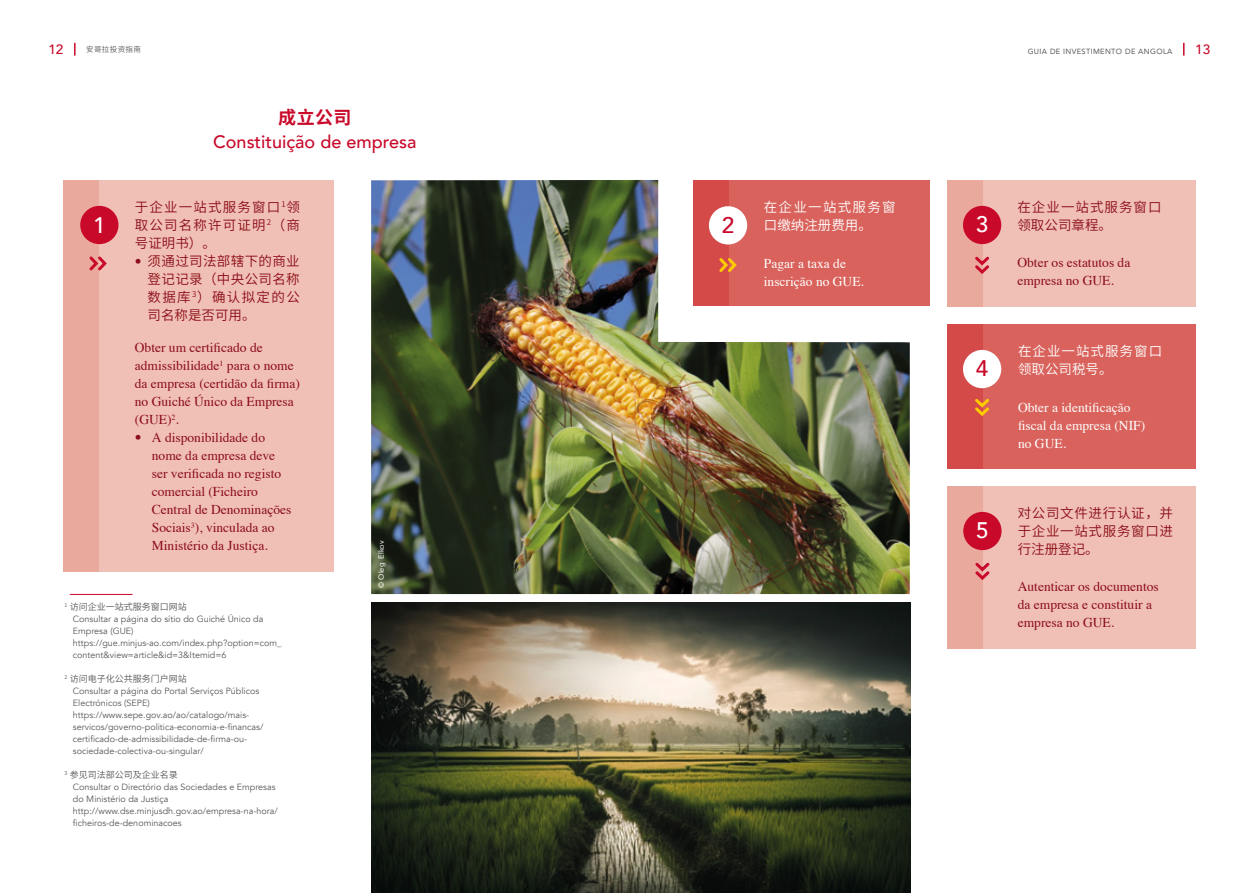
<style>
.page{position:relative;width:1259px;height:893px;background:#fff}
.page>*{position:absolute;margin:0;border:0;box-sizing:border-box;transform-origin:0 0}
.t1{font:500 22.5px "Avenir";color:#fff}
.t2{font:500 22.5px "Avenir";color:#c8092a}
.t3{font:500 18px "Avenir";color:#c8092a}
.t4{font:700 18px "Noto Sans CJ Ksc";color:#c8092a}
.t5{font:13.5px/18px "Times";color:#8b0d19}
.t6{font:600 13.5px/18px "Noto Sans CJ Ksc";letter-spacing:.05em;color:#8b0d19;text-align:justify}
.t7{font:13.5px/18px "Times";color:#fff}
.t8{font:600 13.5px/18px "Noto Sans CJ Ksc";letter-spacing:.095em;color:#fff}
.t9{font:600 13.5px/18px "Noto Sans CJ Ksc";letter-spacing:.075em;color:#8b0d19}
.t10{font:600 13.5px/18px "Noto Sans CJ Ksc";letter-spacing:.075em;color:#fff}
.t11{font:500 13.5px "Avenir";color:#c8092a}
.t12{font:9px/12px "Avenir";color:#575756}
.t13{font:600 9px "Noto Sans CJ Ksc";color:#575756}
.t14{font:7.5px "Avenir";letter-spacing:.05em;color:#575756}
.t15{font:7.5px "Avenir";color:#fff}
.t16{font:600 7.5px "Noto Sans CJ Ksc";letter-spacing:.05em;color:#575756}
.s1{font-family:"Avenir";font-weight:300}
</style>
<div class="page">
<svg style="left:74px;top:43px;width:2px;height:13px"></svg>
<svg style="left:1183px;top:43px;width:1px;height:13px"></svg>
<div style="left:64px;top:180px;width:269px;height:391px;background:#f0bfb5"></div>
<div style="left:63px;top:180px;width:35px;height:391px;background:#eaa99d"></div>
<div style="left:80px;top:206px;width:38px;height:38px;background:#c8092a;border-radius:50%"></div>
<svg style="left:89px;top:254px;width:18px;height:19px"></svg>
<img style="left:371px;top:180px;width:539px;height:414px">
<div style="left:693px;top:180px;width:236px;height:126px;background:#d9635c"></div>
<div style="left:947px;top:180px;width:248px;height:126px;background:#f0bfb5"></div>
<div style="left:947px;top:486px;width:249px;height:162px;background:#f0bfb5"></div>
<div style="left:947px;top:324px;width:248px;height:144px;background:#d9635c"></div>
<div style="left:693px;top:180px;width:35px;height:126px;background:#d34a49"></div>
<div style="left:947px;top:180px;width:35px;height:126px;background:#eaa99d"></div>
<div style="left:947px;top:486px;width:35px;height:162px;background:#eaa99d"></div>
<div style="left:947px;top:324px;width:35px;height:144px;background:#d34a49"></div>
<div style="left:709px;top:206px;width:38px;height:38px;background:#fff;border-radius:50%"></div>
<div style="left:963px;top:206px;width:38px;height:38px;background:#c8092a;border-radius:50%"></div>
<div style="left:963px;top:512px;width:38px;height:38px;background:#c8092a;border-radius:50%"></div>
<div style="left:963px;top:350px;width:38px;height:38px;background:#fff;border-radius:50%"></div>
<svg style="left:975px;top:254px;width:14px;height:22px"></svg>
<svg style="left:975px;top:560px;width:15px;height:22px"></svg>
<svg style="left:975px;top:396px;width:14px;height:22px"></svg>
<svg style="left:719px;top:255px;width:18px;height:20px"></svg>
<hr style="left:70px;top:594px;width:62px;height:1px;background:#c8092a">
<img style="left:371px;top:603px;width:539px;height:290px">
<h3 class="t11" style="left:48px;top:38px;width:17px">12</h3>
<p class="t16" style="left:86px;top:45px;width:56px">安哥拉投资指南</p>
<p class="t14" style="left:1027px;top:45px;width:146px">GUIA DE INVESTIMENTO DE ANGOLA</p>
<h3 class="t11" style="left:1195px;top:38px;width:17px">13</h3>
<h1 class="t1" style="left:93px;top:205px;width:14px">1</h1>
<h2 class="t4" style="left:278px;top:107px;width:75px">成立公司</h2>
<h2 class="t3" style="left:213px;top:126px;width:205px">Constituição de empresa</h2>
<h3 class="t6" style="left:135px;top:198px;width:166px">于企业一站式服务窗口<sup>1</sup>领取公司名称许可证明<sup>2</sup>（商号证明书）。</h3>
<h3 class="t6" style="left:148px;top:252px;width:154px;text-indent:-13px"><span class="s1">•</span> 须通过司法部辖下的商业登记记录（中央公司名称数据库<sup>3</sup>）确认拟定的公司名称是否可用。</h3>
<h3 class="t5" style="left:135px;top:337px;width:166px">Obter um certificado de admissibilidade<sup>1</sup> para o nome da empresa (certidão da firma) no Guiché Único da Empresa (GUE)<sup>2</sup>.</h3>
<h3 class="t5" style="left:152px;top:427px;width:141px;text-indent:-17px"><span class="s1">•</span> A disponibilidade do nome da empresa deve ser verificada no registo comercial (Ficheiro<br>Central de Denominações<br>Sociais<sup>3</sup>), vinculada ao<br>Ministério da Justiça.</h3>
<p class="t15" style="left:375px;top:588px;width:49px;rotate:-90deg">© Oleg Elkov</p>
<p class="t13" style="left:64px;top:601px;width:124px"><sup>1</sup> 访问企业一站式服务窗口网站</p>
<p class="t12" style="left:73px;top:613px;width:210px">Consultar a página do sítio do Guiché Único da Empresa (GUE) https://gue.minjus-ao.com/index.php?option=com_ content&amp;view=article&amp;id=3&amp;Itemid=6</p>
<p class="t13" style="left:64px;top:673px;width:124px"><sup>2</sup> 访问电子化公共服务门户网站</p>
<p class="t12" style="left:73px;top:685px;width:192px">Consultar a página do Portal Serviços Públicos Electrónicos (SEPE) https://www.sepe.gov.ao/ao/catalogo/mais&shy;servicos/governo-politica-economia-e-financas/ certificado-de-admissibilidade-de-firma-ou&shy;sociedade-colectiva-ou-singular/</p>
<p class="t13" style="left:64px;top:769px;width:115px"><sup>3</sup> 参见司法部公司及企业名录</p>
<p class="t12" style="left:73px;top:781px;width:206px">Consultar o Directório das Sociedades e Empresas do Ministério da Justiça http://www.dse.minjusdh.gov.ao/empresa-na-hora/ ficheiros-de-denominacoes</p>
<h3 class="t8" style="left:764px;top:199px;width:133px">在企业一站式服务窗口缴纳注册费用。</h3>
<h3 class="t9" style="left:1017px;top:198px;width:145px">在企业一站式服务窗口领取公司章程。</h3>
<h1 class="t2" style="left:722px;top:205px;width:14px">2</h1>
<h1 class="t1" style="left:976px;top:205px;width:14px">3</h1>
<h3 class="t7" style="left:764px;top:253px;width:102px">Pagar a taxa de inscrição no GUE.</h3>
<h3 class="t5" style="left:1017px;top:252px;width:114px">Obter os estatutos da empresa no GUE.</h3>
<h1 class="t2" style="left:976px;top:349px;width:14px">4</h1>
<h1 class="t1" style="left:976px;top:511px;width:14px">5</h1>
<h3 class="t10" style="left:1018px;top:342px;width:146px">在企业一站式服务窗口领取公司税号。</h3>
<h3 class="t7" style="left:1018px;top:397px;width:129px">Obter a identificação fiscal da empresa (NIF) no GUE.</h3>
<h3 class="t6" style="left:1017px;top:504px;width:157px">对公司文件进行认证，并于企业一站式服务窗口进行注册登记。</h3>
<h3 class="t5" style="left:1017px;top:576px;width:142px">Autenticar os documentos da empresa e constituir a empresa no GUE.</h3>
</div>
